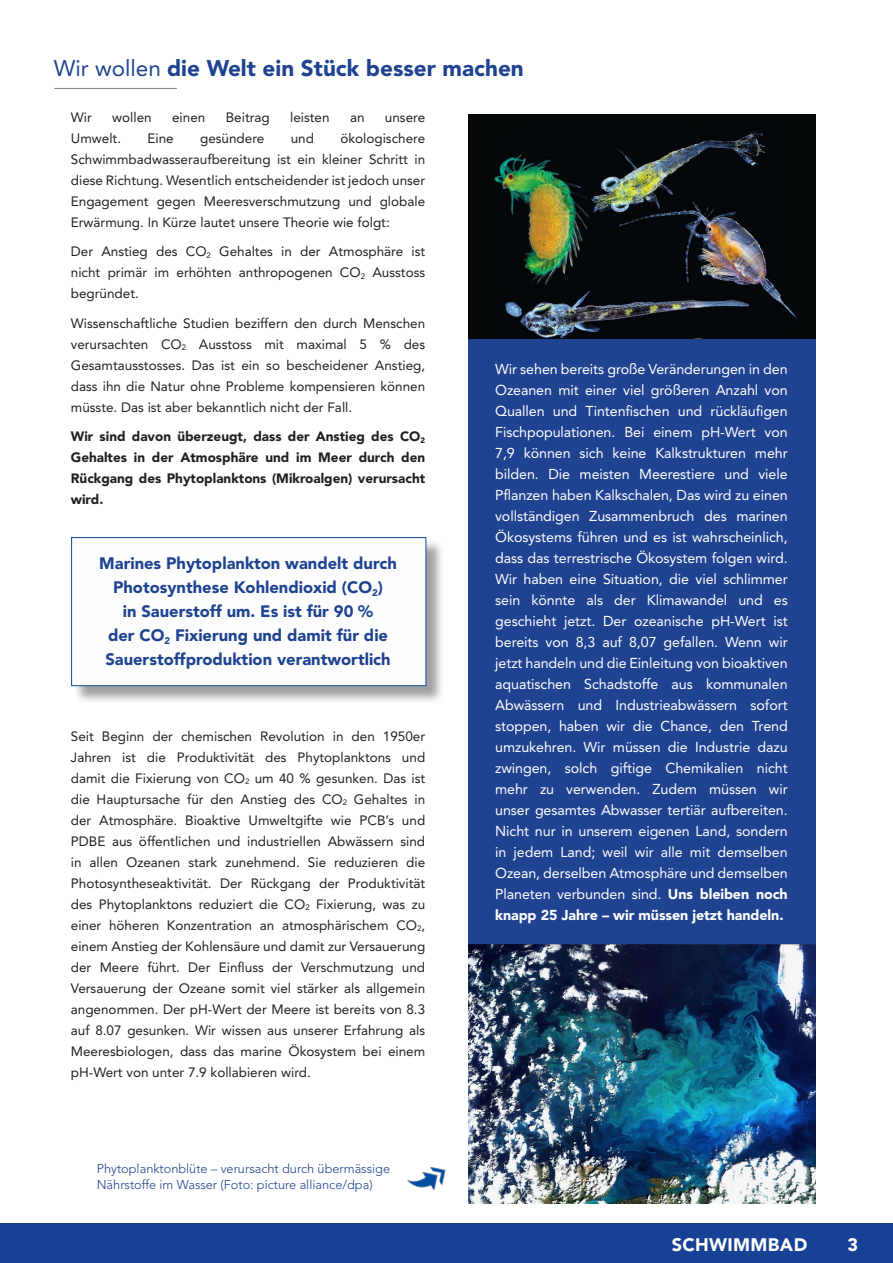
<style>
.page{position:relative;width:893px;height:1263px;background:#fff}
.page>*{position:absolute;margin:0;border:0;box-sizing:border-box;transform-origin:0 0}
.Absatzformat_1{font:900 22.5px "Avenir";color:#1f4391}
.t1{font:900 18px "Avenir";letter-spacing:.02em;color:#fff}
.Absatzformat_1-2{font:900 16.5px/24px "Avenir";color:#1f4391;text-align:center}
.Absatzformat_1-3{font:14.25px/21px "Avenir LT Std";letter-spacing:-.005em;color:#fff;text-align:justify}
.Absatzformat_1-4{font:13.5px/21px "Avenir";color:#231f20;text-align:justify}
.Absatzformat_1-5{font:900 13.5px/21px "Avenir";color:#231f20;text-align:justify}
.t2{font:300 12.75px "Avenir";color:#1f4391}
.s1{font-weight:400}
.s2{font-weight:900}
</style>
<div class="page">
<div style="left:468px;top:172px;width:347px;height:1021px;background:#1f4391"></div>
<img style="left:468px;top:114px;width:347px;height:224px">
<hr style="left:54px;top:88px;width:123px;height:1px;background:#808285">
<div style="left:0;top:1224px;width:893px;height:39px;background:#164194"></div>
<div style="left:73px;top:539px;width:372px;height:166px;background:#808285;opacity:.75"></div>
<div style="left:71px;top:537px;width:355px;height:149px;background:#fdfdfd;border:1px solid #0d4ca0"></div>
<img style="left:468px;top:945px;width:347px;height:259px">
<img style="left:407px;top:1166px;width:39px;height:25px">
<p class="Absatzformat_1" style="left:54px;top:54px;width:472px"><span class="s1">Wir wollen</span> die Welt ein Stück besser machen</p>
<p class="Absatzformat_1-4" style="left:71px;top:107px;width:22px">Wir</p>
<p class="Absatzformat_1-4" style="left:112px;top:107px;width:41px">wollen</p>
<p class="Absatzformat_1-4" style="left:172px;top:107px;width:35px">einen</p>
<p class="Absatzformat_1-4" style="left:226px;top:107px;width:46px">Beitrag</p>
<p class="Absatzformat_1-4" style="left:290px;top:107px;width:41px">leisten</p>
<p class="Absatzformat_1-4" style="left:350px;top:107px;width:16px">an</p>
<p class="Absatzformat_1-4" style="left:385px;top:107px;width:42px">unsere</p>
<p class="Absatzformat_1-4" style="left:71px;top:128px;width:52px">Umwelt.</p>
<p class="Absatzformat_1-4" style="left:147px;top:128px;width:28px">Eine</p>
<p class="Absatzformat_1-4" style="left:200px;top:128px;width:66px">gesündere</p>
<p class="Absatzformat_1-4" style="left:291px;top:128px;width:25px">und</p>
<p class="Absatzformat_1-4" style="left:71px;top:128px;width:356px;text-indent:270px">ökologischere Schwimmbadwasseraufbereitung ist ein kleiner Schritt in diese Richtung. Wesentlich entscheidender ist jedoch unser Engagement gegen Meeresverschmutzung und globale Erwärmung. In Kürze lautet unsere Theorie wie folgt:</p>
<p class="Absatzformat_1-4" style="left:71px;top:241px;width:356px">Der Anstieg des CO<sub>2</sub> Gehaltes in der Atmosphäre ist nicht primär im erhöhten anthropogenen CO<sub>2</sub> Ausstoss begründet.</p>
<p class="Absatzformat_1-4" style="left:71px;top:313px;width:356px">Wissenschaftliche Studien beziffern den durch Menschen verursachten CO<sub>2</sub> Ausstoss mit maximal 5 % des Gesamtausstosses. Das ist ein so bescheidener Anstieg, dass ihn die Natur ohne Probleme kompensieren können müsste. Das ist aber bekanntlich nicht der Fall.</p>
<p class="Absatzformat_1-5" style="left:71px;top:426px;width:356px">Wir sind davon überzeugt, dass der Anstieg des CO<sub>2<br></sub>Gehaltes in der Atmosphäre und im Meer durch den Rückgang des Phytoplanktons (Mikroalgen) verursacht wird.</p>
<p class="Absatzformat_1-2" style="left:99px;top:551px;width:299px">Marines Phytoplankton wandelt durch Photosynthese Kohlendioxid (CO<sub>2</sub>)<br>in Sauerstoff um. Es ist für 90 %<br>der CO<sub>2</sub> Fixierung und damit für die Sauerstoffproduktion verantwortlich</p>
<p class="Absatzformat_1-4" style="left:71px;top:725px;width:356px">Seit Beginn der chemischen Revolution in den 1950er Jahren ist die Produktivität des Phytoplanktons und damit die Fixierung von CO<sub>2</sub> um 40 % gesunken. Das ist die Hauptursache für den Anstieg des CO<sub>2</sub> Gehaltes in der Atmosphäre. Bioaktive Umweltgifte wie PCB’s und PDBE aus öffentlichen und industriellen Abwässern sind in allen Ozeanen stark zunehmend. Sie reduzieren die Photosyntheseaktivität. Der Rückgang der Produktivität des Phytoplanktons reduziert die CO<sub>2</sub> Fixierung, was zu einer höheren Konzentration an atmosphärischem CO<sub>2</sub>, einem Anstieg der Kohlensäure und damit zur Versauerung der Meere führt. Der Einfluss der Verschmutzung und Versauerung der Ozeane somit viel stärker als allgemein angenommen. Der pH-Wert der Meere ist bereits von 8.3 auf 8.07 gesunken. Wir wissen aus unserer Erfahrung als Meeresbiologen, dass das marine Ökosystem bei einem pH-Wert von unter 7.9 kollabieren wird.</p>
<p class="t2" style="left:97px;top:1161px;width:295px">Phytoplanktonblüte – verursacht durch übermässige</p>
<p class="t2" style="left:97px;top:1177px;width:277px">Nährstoffe im Wasser (Foto: picture alliance/dpa)</p>
<p class="Absatzformat_1-3" style="left:495px;top:359px;width:294px">Wir sehen bereits große Veränderungen in den Ozeanen mit einer viel größeren Anzahl von Quallen und Tintenfischen und rückläufigen Fischpopulationen. Bei einem pH-Wert von 7,9 können sich keine Kalkstrukturen mehr bilden. Die meisten Meerestiere und viele Pflanzen haben Kalkschalen, Das wird zu einen vollständigen Zusammenbruch des marinen Ökosystems führen und es ist wahrscheinlich, dass das terrestrische Ökosystem folgen wird.<br>Wir haben eine Situation, die viel schlimmer sein könnte als der Klimawandel und es geschieht jetzt. Der ozeanische pH-Wert ist bereits von 8,3 auf 8,07 gefallen. Wenn wir jetzt handeln und die Einleitung von bioaktiven aquatischen Schadstoffe aus kommunalen Abwässern und Industrieabwässern sofort stoppen, haben wir die Chance, den Trend umzukehren. Wir müssen die Industrie dazu zwingen, solch giftige Chemikalien nicht mehr zu verwenden. Zudem müssen wir unser gesamtes Abwasser tertiär aufbereiten.<br>Nicht nur in unserem eigenen Land, sondern in jedem Land; weil wir alle mit demselben Ozean, derselben Atmosphäre und demselben Planeten verbunden sind. <span class="s2">Uns bleiben noch knapp 25 Jahre – wir müssen jetzt handeln.</span></p>
<p class="t1" style="left:672px;top:1233px;width:137px">SCHWIMMBAD</p>
<p class="t1" style="left:847px;top:1233px;width:12px">3</p>
</div>
